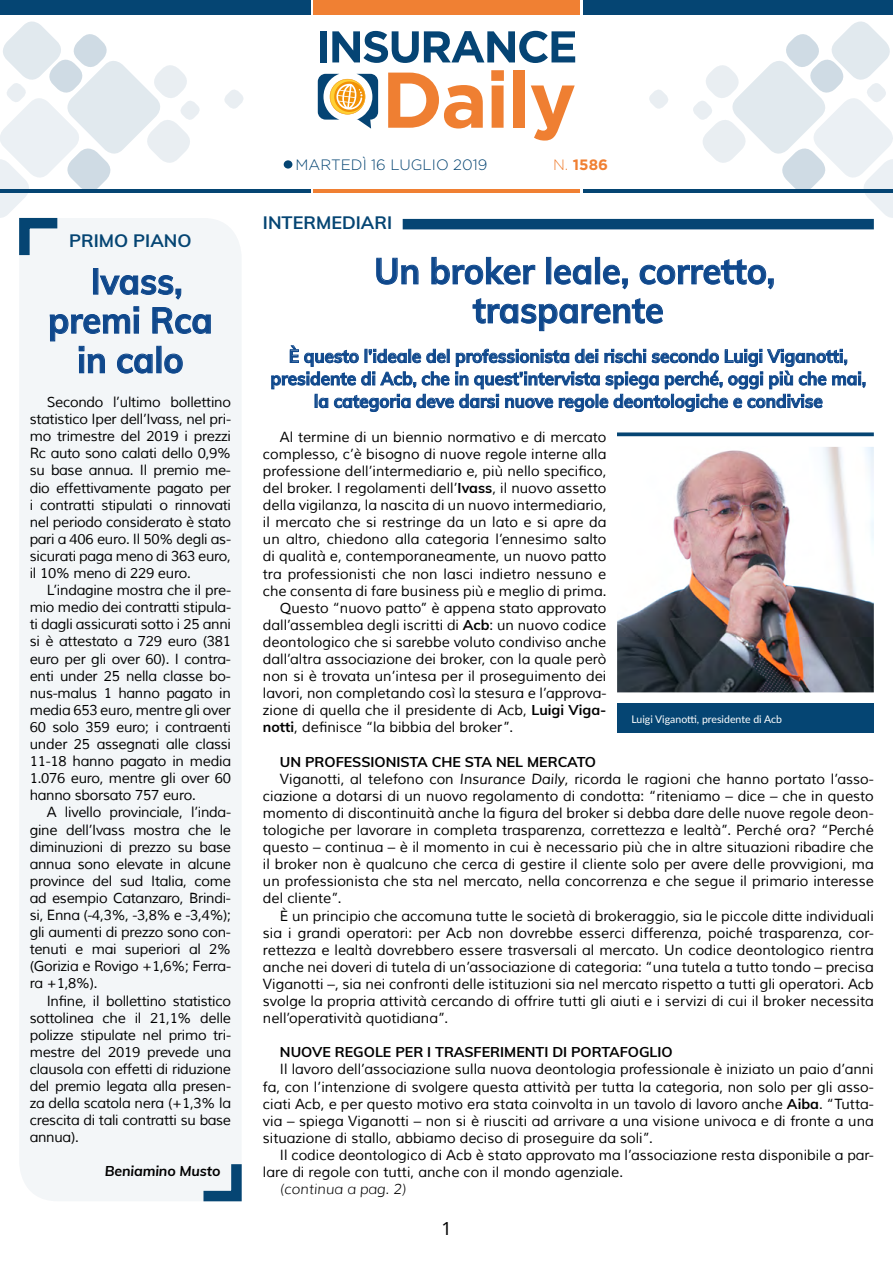
<style>
.page{position:relative;width:893px;height:1263px;background:#fff}
.page>*{position:absolute;margin:0;border:0;box-sizing:border-box;transform-origin:0 0}
.t1{font:700 36px/39.3px "Muli";color:#0f488c;text-align:center;scale:.95 1}
.t2{font:700 18px/22.5px "Muli";color:#0f488c;text-align:center;scale:.95 1}
.t3{font:700 18px "Muli";color:#054573}
.t4{font:18px "Noto Sans";color:#000}
.t5{font:300 15px "Gotham";color:#054573}
.t6{font:700 15px "Gotham";color:#f08033}
.t7{font:14.25px/17.1px "Muli";color:#000;text-align:justify}
.t8{font:700 14.25px "Muli";color:#000}
.t9{font:italic 300 14.25px "Muli";color:#000}
.t10{font:italic 700 14.25px "Muli";letter-spacing:-.01em;color:#000}
.t11{font:10.5px "Lato";color:#fff}
.s1{font-weight:300}
.s2{font-weight:700}
.s3{font-style:italic}
</style>
<div class="page">
<div style="left:0;top:0;width:310px;height:15px;background:#054573"></div>
<div style="left:313px;top:0;width:266px;height:15px;background:#f08033"></div>
<hr style="left:0;top:189px;width:310px;height:3px;background:#054573">
<hr style="left:313px;top:189px;width:266px;height:3px;background:#f08033">
<div style="left:284px;top:160px;width:8px;height:9px;background:#054573;border-radius:50%"></div>
<svg style="left:649px;top:90px;width:19px;height:19px"></svg>
<svg style="left:224px;top:90px;width:20px;height:19px"></svg>
<svg style="left:691px;top:21px;width:202px;height:198px"></svg>
<svg style="left:318px;top:74px;width:60px;height:55px"></svg>
<svg style="left:388px;top:73px;width:95px;height:56px"></svg>
<svg style="left:491px;top:70px;width:13px;height:58px"></svg>
<div style="left:513px;top:70px;width:12px;height:58px;background:#ef7f32"></div>
<svg style="left:531px;top:85px;width:44px;height:56px"></svg>
<div style="left:320px;top:31px;width:6px;height:31px;background:#054474"></div>
<svg style="left:332px;top:31px;width:243px;height:32px"></svg>
<hr style="left:583px;top:189px;width:310px;height:3px;background:#054573">
<div style="left:583px;top:0;width:310px;height:15px;background:#054573"></div>
<div style="left:19px;top:218px;width:223px;height:983px;background:#f3f6f8;border-radius:38px"></div>
<svg style="left:0;top:21px;width:202px;height:235px"></svg>
<svg style="left:203px;top:1164px;width:39px;height:38px"></svg>
<svg style="left:376px;top:257px;width:43px;height:28px"></svg>
<svg style="left:431px;top:257px;width:105px;height:28px"></svg>
<div style="left:546px;top:257px;width:5px;height:27px;border:1px solid #0f488c"></div>
<svg style="left:554px;top:264px;width:37px;height:21px"></svg>
<div style="left:595px;top:257px;width:5px;height:27px;border:1px solid #0f488c"></div>
<svg style="left:603px;top:264px;width:25px;height:26px"></svg>
<svg style="left:639px;top:259px;width:135px;height:31px"></svg>
<svg style="left:472px;top:298px;width:191px;height:33px"></svg>
<svg style="left:271px;top:345px;width:594px;height:67px"></svg>
<div style="left:403px;top:219px;width:471px;height:10px;background:#054573"></div>
<div style="left:93px;top:268px;width:5px;height:27px;border:1px solid #0f488c"></div>
<svg style="left:99px;top:275px;width:83px;height:25px"></svg>
<svg style="left:49px;top:306px;width:162px;height:68px"></svg>
<svg style="left:617px;top:432px;width:257px;height:4px"></svg>
<img style="left:617px;top:447px;width:257px;height:245px">
<div style="left:617px;top:703px;width:257px;height:30px;background:#054573"></div>
<p class="t3" style="left:69px;top:227px;width:124px">PRIMO PIANO</p>
<h1 class="t1" style="left:48px;top:260px;width:175px">Ivass, premi Rca in calo</h1>
<p class="t7" style="left:30px;top:394px;width:203px;text-indent:17px">Secondo l’ultimo bollettino statistico Iper dell’Ivass, nel pri&shy;mo trimestre del 2019 i prezzi Rc auto sono calati dello 0,9% su base annua. Il premio me&shy;dio effettivamente pagato per i contratti stipulati o rinnovati nel periodo considerato è stato pari a 406 euro. Il 50% degli as&shy;sicurati paga meno di 363 euro, il 10% meno di 229 euro.</p>
<p class="t7" style="left:30px;top:582px;width:203px;text-indent:17px">L’indagine mostra che il pre&shy;mio medio dei contratti stipula&shy;ti dagli assicurati sotto i 25 anni si è attestato a 729 euro (381 euro per gli over 60). I contra&shy;enti under 25 nella classe bo&shy;nus-malus 1 hanno pagato in media 653 euro, mentre gli over 60 solo 359 euro; i contraenti under 25 assegnati alle classi 11-18 hanno pagato in media 1.076 euro, mentre gli over 60 hanno sborsato 757 euro.</p>
<p class="t7" style="left:30px;top:804px;width:203px;text-indent:17px">A livello provinciale, l’inda&shy;gine dell’Ivass mostra che le diminuzioni di prezzo su base annua sono elevate in alcune province del sud Italia, come ad esempio Catanzaro, Brindi&shy;si, Enna (-4,3%, -3,8% e -3,4%); gli aumenti di prezzo sono con&shy;tenuti e mai superiori al 2% (Gorizia e Rovigo +1,6%; Ferra&shy;ra +1,8%).</p>
<p class="t7" style="left:30px;top:992px;width:203px;text-indent:17px">Infine, il bollettino statistico sottolinea che il 21,1% delle polizze stipulate nel primo tri&shy;mestre del 2019 prevede una clausola con effetti di riduzione del premio legata alla presen&shy;za della scatola nera (+1,3% la crescita di tali contratti su base annua).</p>
<p class="t10" style="left:105px;top:1161px;width:117px">Beniamino Musto</p>
<p class="t5" style="left:296px;top:157px;width:193px">MARTEDÌ 16 LUGLIO 2019</p>
<p class="t6" style="left:553px;top:156px;width:56px"><span class="s1">N.</span> 1586</p>
<p class="t3" style="left:263px;top:210px;width:131px">INTERMEDIARI</p>
<h1 class="t1" style="left:374px;top:250px;width:423px">Un broker leale, corretto, trasparente</h1>
<p class="t2" style="left:271px;top:344px;width:628px">È questo l’ideale del professionista dei rischi secondo Luigi Viganotti, presidente di Acb, che in quest’intervista spiega perché, oggi più che mai, la categoria deve darsi nuove regole deontologiche e condivise</p>
<p class="t7" style="left:280px;top:428px;width:328px">Al termine di un biennio normativo e di mercato</p>
<p class="t7" style="left:263px;top:446px;width:345px">complesso, c’è bisogno di nuove regole interne alla</p>
<p class="t7" style="left:263px;top:463px;width:345px">professione dell’intermediario e, più nello specifico,</p>
<p class="t7" style="left:263px;top:480px;width:345px">del broker. I regolamenti dell’<span class="s2">Ivass</span>, il nuovo assetto</p>
<p class="t7" style="left:263px;top:497px;width:345px">della vigilanza, la nascita di un nuovo intermediario,</p>
<p class="t7" style="left:263px;top:514px;width:345px">il mercato che si restringe da un lato e si apre da</p>
<p class="t7" style="left:263px;top:531px;width:345px">un altro, chiedono alla categoria l’ennesimo salto</p>
<p class="t7" style="left:263px;top:548px;width:345px">di qualità e, contemporaneamente, un nuovo patto</p>
<p class="t7" style="left:263px;top:565px;width:345px">tra professionisti che non lasci indietro nessuno e</p>
<p class="t7" style="left:263px;top:582px;width:345px">che consenta di fare business più e meglio di prima.</p>
<p class="t7" style="left:280px;top:599px;width:328px">Questo “nuovo patto” è appena stato approvato</p>
<p class="t7" style="left:263px;top:617px;width:345px">dall’assemblea degli iscritti di <span class="s2">Acb</span>: un nuovo codice</p>
<p class="t7" style="left:263px;top:634px;width:345px">deontologico che si sarebbe voluto condiviso anche</p>
<p class="t7" style="left:263px;top:651px;width:345px">dall’altra associazione dei broker, con la quale però</p>
<p class="t7" style="left:263px;top:668px;width:345px">non si è trovata un’intesa per il proseguimento dei</p>
<p class="t7" style="left:263px;top:685px;width:345px">lavori, non completando così la stesura e l’approva-</p>
<p class="t7" style="left:263px;top:702px;width:345px">zione di quella che il presidente di Acb, <span class="s2">Luigi Viga-</span></p>
<p class="t7" style="left:263px;top:719px;width:252px"><span class="s2">notti</span>, definisce “la bibbia del broker”.</p>
<p class="t8" style="left:280px;top:751px;width:318px">UN PROFESSIONISTA CHE STA NEL MERCATO</p>
<p class="t7" style="left:280px;top:770px;width:595px">Viganotti, al telefono con <span class="s3">Insurance Daily</span>, ricorda le ragioni che hanno portato l’asso-</p>
<p class="t7" style="left:263px;top:788px;width:612px">ciazione a dotarsi di un nuovo regolamento di condotta: “riteniamo – dice – che in questo</p>
<p class="t7" style="left:263px;top:805px;width:612px">momento di discontinuità anche la figura del broker si debba dare delle nuove regole deon-</p>
<p class="t7" style="left:263px;top:822px;width:612px">tologiche per lavorare in completa trasparenza, correttezza e lealtà”. Perché ora? “Perché</p>
<p class="t7" style="left:263px;top:839px;width:612px">questo – continua – è il momento in cui è necessario più che in altre situazioni ribadire che</p>
<p class="t7" style="left:263px;top:856px;width:612px">il broker non è qualcuno che cerca di gestire il cliente solo per avere delle provvigioni, ma</p>
<p class="t7" style="left:263px;top:873px;width:612px">un professionista che sta nel mercato, nella concorrenza e che segue il primario interesse</p>
<p class="t7" style="left:263px;top:890px;width:80px">del cliente”.</p>
<p class="t7" style="left:280px;top:907px;width:595px">È un principio che accomuna tutte le società di brokeraggio, sia le piccole ditte individuali</p>
<p class="t7" style="left:263px;top:924px;width:612px">sia i grandi operatori: per Acb non dovrebbe esserci differenza, poiché trasparenza, cor-</p>
<p class="t7" style="left:263px;top:941px;width:612px">rettezza e lealtà dovrebbero essere trasversali al mercato. Un codice deontologico rientra</p>
<p class="t7" style="left:263px;top:959px;width:612px">anche nei doveri di tutela di un’associazione di categoria: “una tutela a tutto tondo – precisa</p>
<p class="t7" style="left:263px;top:976px;width:612px">Viganotti –, sia nei confronti delle istituzioni sia nel mercato rispetto a tutti gli operatori. Acb</p>
<p class="t7" style="left:263px;top:993px;width:612px">svolge la propria attività cercando di offrire tutti gli aiuti e i servizi di cui il broker necessita</p>
<p class="t7" style="left:263px;top:1010px;width:187px">nell’operatività quotidiana”.</p>
<p class="t8" style="left:280px;top:1042px;width:394px">NUOVE REGOLE PER I TRASFERIMENTI DI PORTAFOGLIO</p>
<p class="t7" style="left:263px;top:1061px;width:612px;text-indent:17px">Il lavoro dell’associazione sulla nuova deontologia professionale è iniziato un paio d’anni fa, con l’intenzione di svolgere questa attività per tutta la categoria, non solo per gli asso&shy;ciati Acb, e per questo motivo era stata coinvolta in un tavolo di lavoro anche <span class="s2">Aiba</span>. “Tutta&shy;via – spiega Viganotti – non si è riusciti ad arrivare a una visione univoca e di fronte a una situazione di stallo, abbiamo deciso di proseguire da soli”.</p>
<p class="t7" style="left:263px;top:1147px;width:612px;text-indent:17px">Il codice deontologico di Acb è stato approvato ma l’associazione resta disponibile a par&shy;lare di regole con tutti, anche con il mondo agenziale.</p>
<p class="t9" style="left:280px;top:1180px;width:128px">(continua a pag. 2)</p>
<p class="t11" style="left:631px;top:711px;width:152px">Luigi Viganotti, presidente di Acb</p>
<p class="t4" style="left:441px;top:1216px;width:12px">1</p>
</div>
